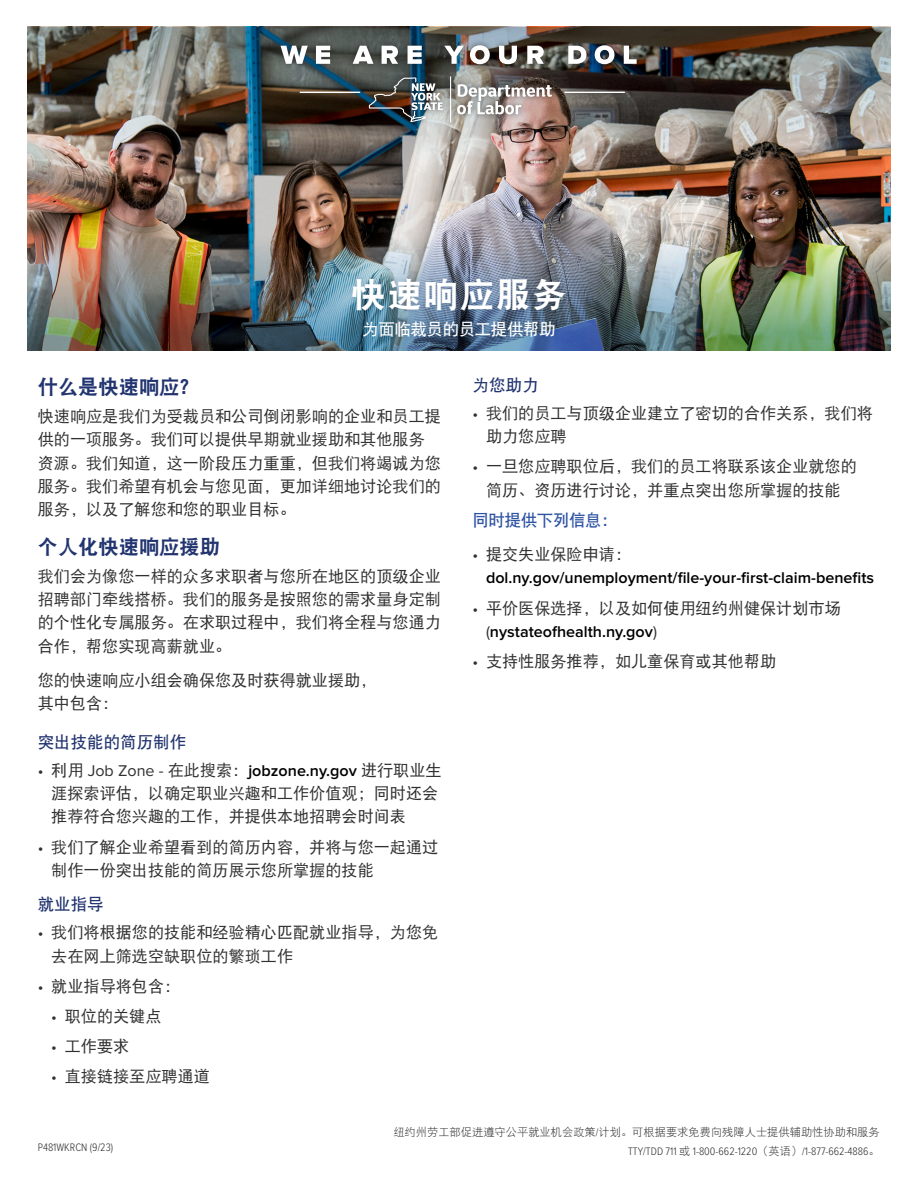
<style>
.page{position:relative;width:918px;height:1188px;background:#fff}
.page>*{position:absolute;margin:0;border:0;box-sizing:border-box;transform-origin:0 0}
.Fact_Sheet_Headline{font:34.5px "DFP Hei W9";letter-spacing:.05em;color:#fff}
.Section_Headline{font:20.25px "DFP Hei W9";color:#22346f}
.Section_By-line{font:16.5px "DFP Hei W7";color:#22346f}
.Fact_Sheet_Sub-head{font:16.5px "DFP Hei W7";letter-spacing:-.025em;color:#fff}
.Body_Copy{font:16.5px "DFP Hei W7";letter-spacing:-.025em;color:#2f54a4}
.Body_Copy-2{font:16.2px/23.4px "DFP Hei W5";color:#312f30}
.t1{font:600 16.2px/23.4px "Proxima Nova";color:#000}
.t2{font:300 11.25px "Proxima Nova Cond";color:#312f30}
.t3{font:11.25px "DFP Hei W3";color:#312f30}
.s1{font-family:"Proxima Nova"}
.s2{font-family:"Proxima Nova";font-weight:600;color:#000}
.s3{font-weight:400;color:#312f30}
.s4{font-family:"DFP Hei W5";font-weight:400;color:#312f30}
.s5{font-family:"Proxima Nova Cond";font-weight:300}
.s6{font-family:"DFP Hei W3";font-weight:400}
</style>
<div class="page">
<img style="left:27px;top:162px;width:864px;height:73px">
<img style="left:27px;top:27px;width:864px;height:135px">
<img style="left:27px;top:235px;width:864px;height:116px">
<div style="left:346px;top:273px;width:225px;height:69px;background:#002953;opacity:.2"></div>
<div style="left:274px;top:39px;width:370px;height:90px;background:#231f20;opacity:.5"></div>
<hr style="left:564px;top:92px;width:61px;height:1px;background:#fff">
<hr style="left:300px;top:92px;width:60px;height:1px;background:#fff">
<svg style="left:280px;top:46px;width:28px;height:18px"></svg>
<svg style="left:316px;top:46px;width:14px;height:18px"></svg>
<svg style="left:353px;top:46px;width:20px;height:18px"></svg>
<svg style="left:382px;top:46px;width:16px;height:18px"></svg>
<svg style="left:408px;top:46px;width:14px;height:18px"></svg>
<svg style="left:444px;top:46px;width:20px;height:18px"></svg>
<svg style="left:470px;top:45px;width:20px;height:19px"></svg>
<svg style="left:499px;top:46px;width:18px;height:18px"></svg>
<svg style="left:527px;top:46px;width:17px;height:18px"></svg>
<svg style="left:568px;top:46px;width:18px;height:18px"></svg>
<svg style="left:595px;top:45px;width:19px;height:19px"></svg>
<svg style="left:624px;top:46px;width:13px;height:18px"></svg>
<svg style="left:457px;top:84px;width:95px;height:30px"></svg>
<hr style="left:450px;top:76px;width:1px;height:46px;background:#fff">
<img style="left:369px;top:77px;width:74px;height:45px">
<p class="Fact_Sheet_Headline" style="left:351px;top:276px;width:217px">快速响应服务</p>
<p class="Fact_Sheet_Sub-head" style="left:362px;top:320px;width:195px">为面临裁员的员工提供帮助</p>
<p class="Section_Headline" style="left:38px;top:376px;width:163px">什么是快速响应？</p>
<p class="Body_Copy-2" style="left:38px;top:404px;width:405px">快速响应是我们为受裁员和公司倒闭影响的企业和员工提供的一项服务。我们可以提供早期就业援助和其他服务资源。我们知道，这一阶段压力重重，但我们将竭诚为您服务。我们希望有机会与您见面，更加详细地讨论我们的服务，以及了解您和您的职业目标。</p>
<p class="Section_Headline" style="left:38px;top:536px;width:184px">个人化快速响应援助</p>
<p class="Body_Copy-2" style="left:38px;top:564px;width:405px;text-align:justify">我们会为像您一样的众多求职者与您所在地区的顶级企业招聘部门牵线搭桥。我们的服务是按照您的需求量身定制的个性化专属服务。在求职过程中，我们将全程与您通力合作，帮您实现高薪就业。</p>
<p class="Body_Copy-2" style="left:38px;top:668px;width:340px">您的快速响应小组会确保您及时获得就业援助，其中包含：</p>
<p class="Section_By-line" style="left:38px;top:733px;width:150px">突出技能的简历制作</p>
<p class="Body_Copy-2" style="left:51px;top:758px;width:392px;text-indent:-14px"><span class="s1">•</span> 利用 <span class="s1">Job Zone -</span> 在此搜索：<span class="s2">jobzone.ny.gov</span> 进行职业生涯探索评估，以确定职业兴趣和工作价值观；同时还会推荐符合您兴趣的工作，并提供本地招聘会时间表</p>
<p class="Body_Copy-2" style="left:51px;top:835px;width:389px;text-indent:-14px"><span class="s1">•</span> 我们了解企业希望看到的简历内容，并将与您一起通过制作一份突出技能的简历展示您所掌握的技能</p>
<p class="Section_By-line" style="left:38px;top:896px;width:67px">就业指导</p>
<p class="Body_Copy-2" style="left:51px;top:920px;width:389px;text-indent:-14px"><span class="s1">•</span> 我们将根据您的技能和经验精心匹配就业指导，为您免去在网上筛选空缺职位的繁琐工作</p>
<p class="Body_Copy-2" style="left:38px;top:974px;width:144px"><span class="s1">•</span> 就业指导将包含：</p>
<p class="Body_Copy-2" style="left:51px;top:1004px;width:112px"><span class="s1">•</span> 职位的关键点</p>
<p class="Body_Copy-2" style="left:51px;top:1034px;width:79px"><span class="s1">•</span> 工作要求</p>
<p class="Body_Copy-2" style="left:51px;top:1064px;width:160px"><span class="s1">•</span> 直接链接至应聘通道</p>
<p class="Section_By-line" style="left:472px;top:376px;width:67px">为您助力</p>
<p class="Body_Copy-2" style="left:486px;top:401px;width:388px;text-indent:-14px"><span class="s1">•</span> 我们的员工与顶级企业建立了密切的合作关系，我们将助力您应聘</p>
<p class="Body_Copy-2" style="left:472px;top:455px;width:386px;text-align:center"><span class="s1">•</span> 一旦您应聘职位后，我们的员工将联系该企业就您的简历、资历进行讨论，并重点突出您所掌握的技能</p>
<p class="Body_Copy" style="left:472px;top:511px;width:147px">同时提供下列信息：</p>
<p class="t1" style="left:486px;top:544px;width:390px;text-indent:-14px"><span class="s3">•</span> <span class="s4">提交失业保险申请：</span>dol.ny.gov/unemployment/file-your-first-claim-benefits</p>
<p class="Body_Copy-2" style="left:486px;top:596px;width:356px;text-indent:-14px"><span class="s1">•</span> 平价医保选择，以及如何使用纽约州健保计划市场<span class="s1">(</span><span class="s2">nystateofhealth.ny.gov</span><span class="s1">)</span></p>
<p class="Body_Copy-2" style="left:472px;top:649px;width:305px"><span class="s1">•</span> 支持性服务推荐，如儿童保育或其他帮助</p>
<p class="t2" style="left:38px;top:1139px;width:77px">P481WKRCN (9/23)</p>
<p class="t3" style="left:393px;top:1126px;width:488px">纽约州劳工部促进遵守公平就业机会政策<span class="s5">/</span>计划。可根据要求免费向残障人士提供辅助性协助和服务</p>
<p class="t2" style="left:628px;top:1143px;width:253px">TTY/TDD 711 <span class="s6">或</span> 1-800-662-1220<span class="s6">（英语）</span>/1-877-662-4886<span class="s6">。</span></p>
</div>
